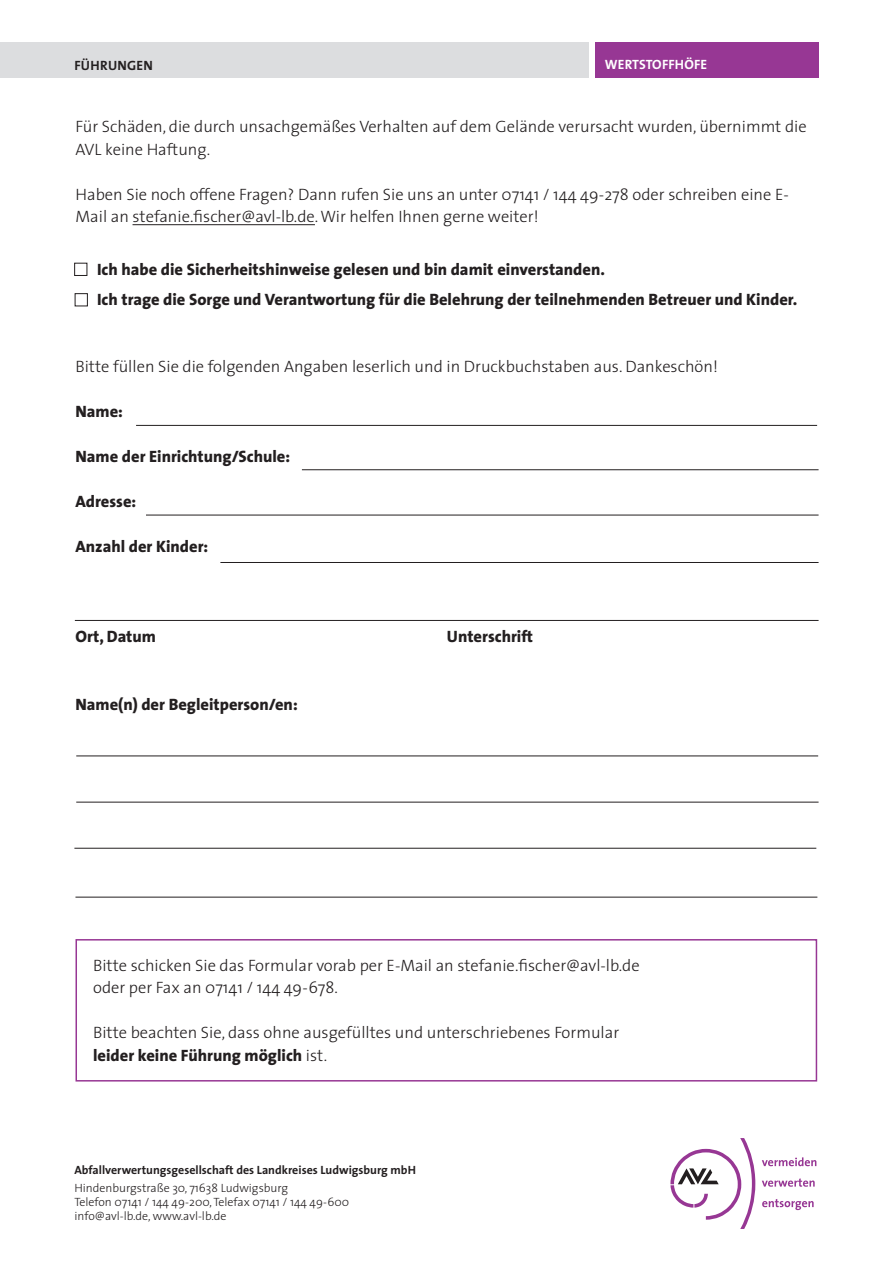
<style>
.page{position:relative;width:893px;height:1263px;background:#fff}
.page>*{position:absolute;margin:0;border:0;box-sizing:border-box;transform-origin:0 0}
.text_11{font:300 16.5px/22.5px "The Sans";color:#231f20}
.text_11-2{font:800 16.5px "The Sans";color:#231f20}
.t1{font:700 13.5px "The Sans";letter-spacing:.015em;color:#fff}
.t2{font:700 13.5px "The Sans";letter-spacing:.015em;color:#231f20}
.t3{font:300 12px/14.4px "The Sans";color:#231f20}
.t4{font:700 12px "The Sans";color:#231f20}
.s1{font-weight:800}
</style>
<div class="page">
<svg style="left:762px;top:1157px;width:54px;height:9px"></svg>
<svg style="left:762px;top:1178px;width:53px;height:9px"></svg>
<svg style="left:762px;top:1199px;width:52px;height:11px"></svg>
<svg style="left:670px;top:1138px;width:85px;height:91px"></svg>
<div style="left:595px;top:42px;width:224px;height:36px;background:#973794"></div>
<div style="left:0;top:42px;width:589px;height:36px;background:#dcdddf"></div>
<div style="left:76px;top:939px;width:741px;height:142px;background:#fff;border:2px solid #973794"></div>
<hr style="left:76px;top:756px;width:742px;height:1px;background:#231f20">
<hr style="left:76px;top:802px;width:743px;height:1px;background:#231f20">
<hr style="left:133px;top:224px;width:182px;height:1px;background:#231f20">
<hr style="left:302px;top:469px;width:517px;height:1px;background:#231f20">
<hr style="left:136px;top:425px;width:681px;height:1px;background:#231f20">
<div style="left:74px;top:263px;width:13px;height:13px;border:1px solid #231f20"></div>
<hr style="left:146px;top:515px;width:673px;height:1px;background:#231f20">
<hr style="left:75px;top:620px;width:744px;height:1px;background:#231f20">
<hr style="left:74px;top:848px;width:742px;height:1px;background:#231f20">
<hr style="left:75px;top:897px;width:742px;height:1px;background:#231f20">
<div style="left:75px;top:293px;width:13px;height:13px;border:1px solid #231f20"></div>
<hr style="left:220px;top:562px;width:599px;height:1px;background:#231f20">
<p class="t2" style="left:75px;top:54px;width:80px">FÜHRUNGEN</p>
<p class="t1" style="left:605px;top:53px;width:104px">WERTSTOFFHÖFE</p>
<p class="text_11" style="left:75px;top:115px;width:733px">Für Schäden, die durch unsachgemäßes Verhalten auf dem Gelände verursacht wurden, übernimmt die</p>
<p class="text_11" style="left:75px;top:137px;width:136px">AVL keine Haftung.</p>
<p class="text_11" style="left:75px;top:182px;width:715px">Haben Sie noch offene Fragen? Dann rufen Sie uns an unter 07141 / 144 49-278 oder schreiben eine E-<br>Mail an stefanie.fischer@avl-lb.de. Wir helfen Ihnen gerne weiter!</p>
<p class="text_11-2" style="left:97px;top:255px;width:509px">Ich habe die Sicherheitshinweise gelesen und bin damit einverstanden.</p>
<p class="text_11-2" style="left:97px;top:285px;width:702px">Ich trage die Sorge und Verantwortung für die Belehrung der teilnehmenden Betreuer und Kinder.</p>
<p class="text_11" style="left:75px;top:355px;width:644px">Bitte füllen Sie die folgenden Angaben leserlich und in Druckbuchstaben aus. Dankeschön!</p>
<p class="text_11-2" style="left:75px;top:398px;width:49px">Name:</p>
<p class="text_11-2" style="left:75px;top:443px;width:216px">Name der Einrichtung/Schule:</p>
<p class="text_11-2" style="left:75px;top:488px;width:62px">Adresse:</p>
<p class="text_11-2" style="left:75px;top:533px;width:134px">Anzahl der Kinder:</p>
<p class="text_11-2" style="left:75px;top:623px;width:82px">Ort, Datum</p>
<p class="text_11-2" style="left:447px;top:623px;width:88px">Unterschrift</p>
<p class="text_11-2" style="left:75px;top:690px;width:224px">Name(n) der Begleitperson/en:</p>
<p class="text_11" style="left:93px;top:953px;width:548px">Bitte schicken Sie das Formular vorab per E-Mail an stefanie.fischer@avl-lb.de oder per Fax an 07141 / 144 49-678.</p>
<p class="text_11" style="left:93px;top:1021px;width:528px">Bitte beachten Sie, dass ohne ausgefülltes und unterschriebenes Formular <span class="s1">leider keine Führung möglich</span> ist.</p>
<p class="t4" style="left:74px;top:1160px;width:343px">Abfallverwertungsgesellschaft des Landkreises Ludwigsburg mbH</p>
<p class="t3" style="left:74px;top:1180px;width:276px">Hindenburgstraße 30, 71638 Ludwigsburg<br>Telefon 07141 / 144 49-200, Telefax 07141 / 144 49-600 info@avl-lb.de, www.avl-lb.de</p>
</div>
